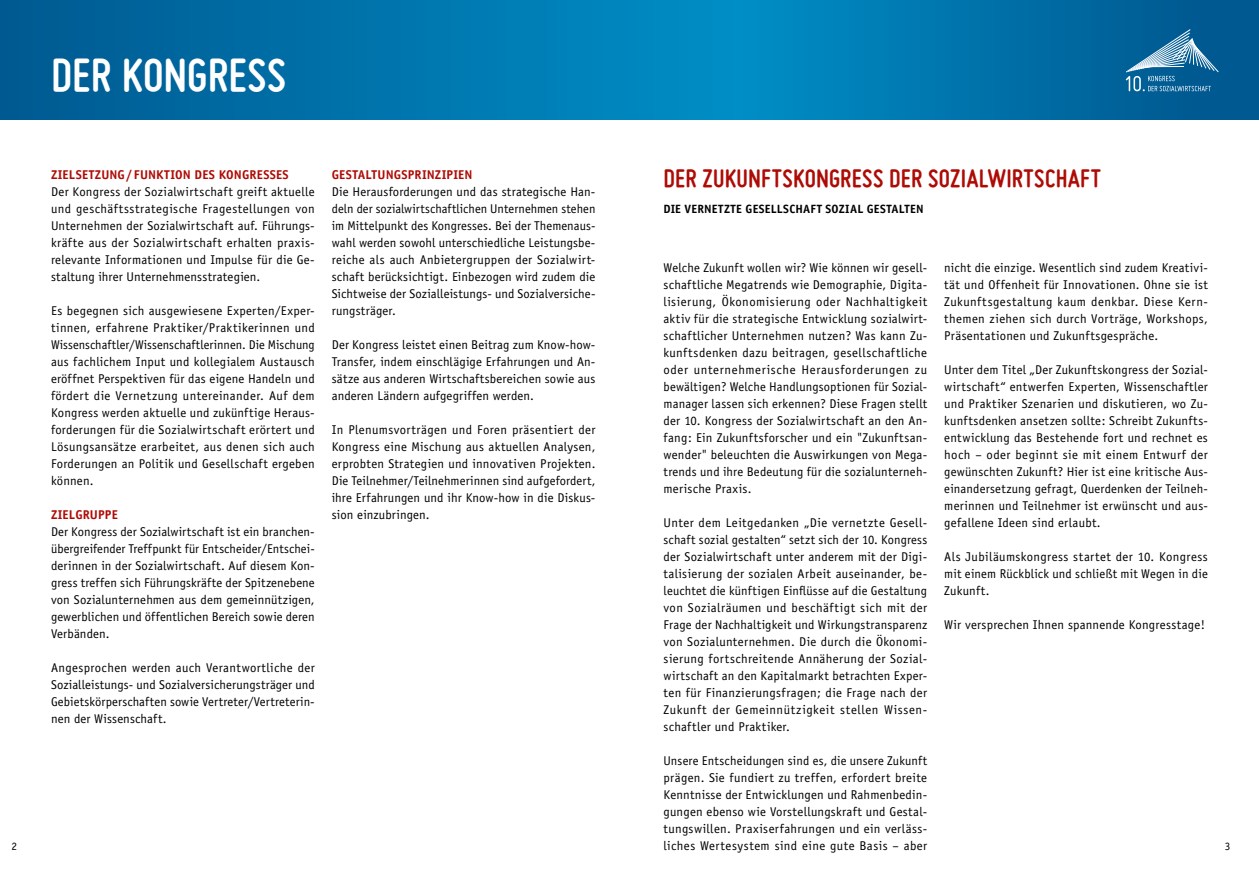
<style>
.page{position:relative;width:1259px;height:893px;background:#fff}
.page>*{position:absolute;margin:0;border:0;box-sizing:border-box;transform-origin:0 0}
.t1{font:700 49.5px "Miso";letter-spacing:.005em;color:#fff}
.t2{font:700 27px "Miso";letter-spacing:.01em;color:#ae0b05}
.t3{font:12.75px/17px "Officina Sans";letter-spacing:.015em;color:#000;text-align:justify}
.t4{font:700 12.75px "Officina Sans";letter-spacing:.01em;color:#ae0b05}
.t5{font:700 12px "Officina Sans";letter-spacing:.015em;color:#000}
.t6{font:11.25px "Officina Serif";color:#000}
</style>
<div class="page">
<svg style="left:0;top:0;width:1259px;height:119px;background:#0073aa"></svg>
<svg style="left:1125px;top:29px;width:94px;height:62px;background:#2f7aa7"></svg>
<h1 class="t1" style="left:51px;top:48px;width:236px">DER KONGRESS</h1>
<h2 class="t2" style="left:663px;top:163px;width:439px">DER ZUKUNFTSKONGRESS DER SOZIALWIRTSCHAFT</h2>
<p class="t5" style="left:663px;top:201px;width:262px">DIE VERNETZTE GESELLSCHAFT SOZIAL GESTALTEN</p>
<p class="t4" style="left:51px;top:166px;width:239px">ZIELSETZUNG/ FUNKTION DES KONGRESSES</p>
<p class="t3" style="left:51px;top:183px;width:265px">Der Kongress der Sozialwirtschaft greift aktuelle und geschäftsstrategische Fragestellungen von Unternehmen der Sozialwirtschaft auf. Führungs&shy;kräfte aus der Sozialwirtschaft erhalten praxis&shy;relevante Informationen und Impulse für die Ge&shy;staltung ihrer Unternehmensstrategien.</p>
<p class="t3" style="left:51px;top:302px;width:265px">Es begegnen sich ausgewiesene Experten/Exper&shy;tinnen, erfahrene Praktiker/Praktikerinnen und Wissenschaftler/Wissenschaftlerinnen. Die Mischung aus fachlichem Input und kollegialem Austausch eröffnet Perspektiven für das eigene Handeln und fördert die Vernetzung untereinander. Auf dem Kongress werden aktuelle und zukünftige Heraus&shy;forderungen für die Sozialwirtschaft erörtert und Lösungsansätze erarbeitet, aus denen sich auch Forderungen an Politik und Gesellschaft ergeben können.</p>
<p class="t4" style="left:51px;top:506px;width:68px">ZIELGRUPPE</p>
<p class="t3" style="left:51px;top:523px;width:265px">Der Kongress der Sozialwirtschaft ist ein branchen&shy;übergreifender Treffpunkt für Entscheider/Entschei&shy;derinnen in der Sozialwirtschaft. Auf diesem Kon&shy;gress treffen sich Führungskräfte der Spitzenebene von Sozialunternehmen aus dem gemeinnützigen, gewerblichen und öffentlichen Bereich sowie deren Verbänden.</p>
<p class="t3" style="left:51px;top:659px;width:265px">Angesprochen werden auch Verantwortliche der Sozialleistungs- und Sozialversicherungsträger und Gebietskörperschaften sowie Vertreter/Vertreterin&shy;nen der Wissenschaft.</p>
<p class="t4" style="left:332px;top:166px;width:142px">GESTALTUNGSPRINZIPIEN</p>
<p class="t3" style="left:332px;top:183px;width:265px">Die Herausforderungen und das strategische Han&shy;deln der sozialwirtschaftlichen Unternehmen stehen im Mittelpunkt des Kongresses. Bei der Themenaus&shy;wahl werden sowohl unterschiedliche Leistungsbe&shy;reiche als auch Anbietergruppen der Sozialwirt&shy;schaft berücksichtigt. Einbezogen wird zudem die Sichtweise der Sozialleistungs- und Sozialversiche&shy;rungsträger.</p>
<p class="t3" style="left:332px;top:336px;width:265px">Der Kongress leistet einen Beitrag zum Know-how-Transfer, indem einschlägige Erfahrungen und An&shy;sätze aus anderen Wirtschaftsbereichen sowie aus anderen Ländern aufgegriffen werden.</p>
<p class="t3" style="left:332px;top:421px;width:265px">In Plenumsvorträgen und Foren präsentiert der Kongress eine Mischung aus aktuellen Analysen, erprobten Strategien und innovativen Projekten.<br>Die Teilnehmer/Teilnehmerinnen sind aufgefordert, ihre Erfahrungen und ihr Know-how in die Diskus&shy;sion einzubringen.</p>
<p class="t3" style="left:663px;top:259px;width:265px">Welche Zukunft wollen wir? Wie können wir gesell&shy;schaftliche Megatrends wie Demographie, Digita&shy;lisierung, Ökonomisierung oder Nachhaltigkeit aktiv für die strategische Entwicklung sozialwirt&shy;schaftlicher Unternehmen nutzen? Was kann Zu&shy;kunftsdenken dazu beitragen, gesellschaftliche oder unternehmerische Herausforderungen zu bewältigen? Welche Handlungsoptionen für Sozial&shy;manager lassen sich erkennen? Diese Fragen stellt der 10. Kongress der Sozialwirtschaft an den An&shy;fang: Ein Zukunftsforscher und ein "Zukunftsan&shy;wender" beleuchten die Auswirkungen von Mega&shy;trends und ihre Bedeutung für die sozialunterneh&shy;merische Praxis.</p>
<p class="t3" style="left:663px;top:514px;width:265px">Unter dem Leitgedanken „Die vernetzte Gesell&shy;schaft sozial gestalten“ setzt sich der 10. Kongress der Sozialwirtschaft unter anderem mit der Digi&shy;talisierung der sozialen Arbeit auseinander, be&shy;leuchtet die künftigen Einflüsse auf die Gestaltung von Sozialräumen und beschäftigt sich mit der Frage der Nachhaltigkeit und Wirkungstransparenz von Sozialunternehmen. Die durch die Ökonomi&shy;sierung fortschreitende Annäherung der Sozial&shy;wirtschaft an den Kapitalmarkt betrachten Exper&shy;ten für Finanzierungsfragen; die Frage nach der Zukunft der Gemeinnützigkeit stellen Wissen&shy;schaftler und Praktiker.</p>
<p class="t3" style="left:663px;top:753px;width:265px">Unsere Entscheidungen sind es, die unsere Zukunft prägen. Sie fundiert zu treffen, erfordert breite Kenntnisse der Entwicklungen und Rahmenbedin&shy;gungen ebenso wie Vorstellungskraft und Gestal&shy;tungswillen. Praxiserfahrungen und ein verläss&shy;liches Wertesystem sind eine gute Basis – aber</p>
<p class="t3" style="left:944px;top:259px;width:265px">nicht die einzige. Wesentlich sind zudem Kreativi&shy;tät und Offenheit für Innovationen. Ohne sie ist Zukunftsgestaltung kaum denkbar. Diese Kern&shy;themen ziehen sich durch Vorträge, Workshops, Präsentationen und Zukunftsgespräche.</p>
<p class="t3" style="left:944px;top:361px;width:265px">Unter dem Titel „Der Zukunftskongress der Sozial&shy;wirtschaft“ entwerfen Experten, Wissenschaftler und Praktiker Szenarien und diskutieren, wo Zu&shy;kunftsdenken ansetzen sollte: Schreibt Zukunfts&shy;entwicklung das Bestehende fort und rechnet es hoch – oder beginnt sie mit einem Entwurf der gewünschten Zukunft? Hier ist eine kritische Aus&shy;einandersetzung gefragt, Querdenken der Teilneh&shy;merinnen und Teilnehmer ist erwünscht und aus&shy;gefallene Ideen sind erlaubt.</p>
<p class="t3" style="left:944px;top:548px;width:265px">Als Jubiläumskongress startet der 10. Kongress mit einem Rückblick und schließt mit Wegen in die Zukunft.</p>
<p class="t3" style="left:944px;top:617px;width:262px">Wir versprechen Ihnen spannende Kongresstage!</p>
<p class="t6" style="left:12px;top:840px;width:7px">2</p>
<p class="t6" style="left:1224px;top:840px;width:7px">3</p>
</div>
